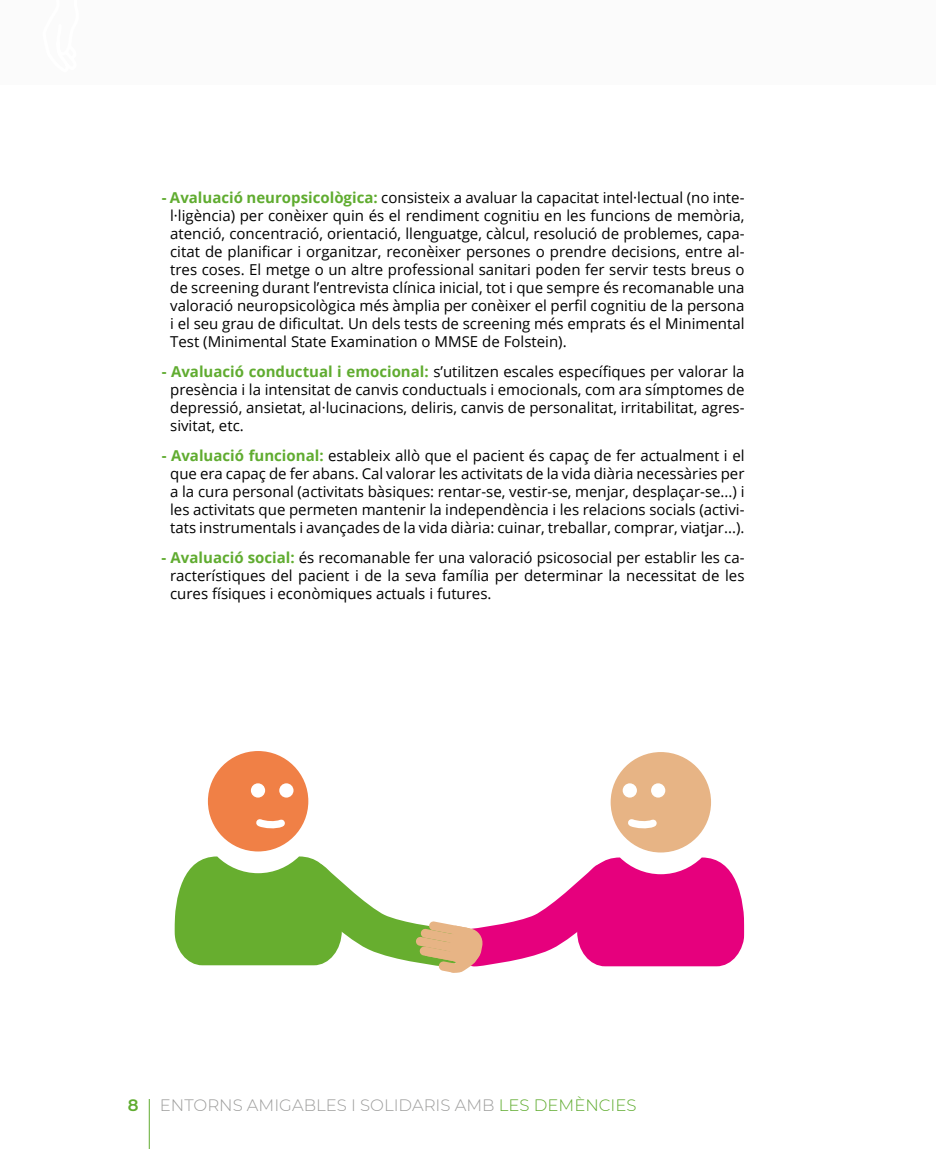
<style>
.page{position:relative;width:936px;height:1149px;background:#fff}
.page>*{position:absolute;margin:0;border:0;box-sizing:border-box;transform-origin:0 0}
.t1{font:300 16.5px "Montserrat";color:#9d9d9c}
.t2{font:600 16.5px "Montserrat";color:#60ac30}
.t3{font:15px/18px "Open Sans";color:#000;text-align:justify}
.s1{font-weight:700;color:#60ac30}
.s2{color:#60ac30}
</style>
<div class="page">
<div style="left:0;top:0;width:935px;height:85px;background:#fbfbfb"></div>
<hr style="left:149px;top:1098px;width:1px;height:50px;background:#60ac30">
<div style="left:610px;top:751px;width:101px;height:101px;background:#e7b485;border-radius:50%"></div>
<div style="left:208px;top:750px;width:100px;height:101px;background:#f08046;border-radius:50%"></div>
<div style="left:622px;top:783px;width:15px;height:14px;background:#fff;border-radius:50%"></div>
<div style="left:651px;top:783px;width:14px;height:14px;background:#fff;border-radius:50%"></div>
<svg style="left:628px;top:819px;width:29px;height:10px"></svg>
<div style="left:251px;top:783px;width:14px;height:14px;background:#fff;border-radius:50%"></div>
<div style="left:279px;top:783px;width:14px;height:14px;background:#fff;border-radius:50%"></div>
<svg style="left:256px;top:819px;width:29px;height:8px"></svg>
<svg style="left:174px;top:843px;width:570px;height:129px"></svg>
<p class="t3" style="left:170px;top:188px;width:576px;text-indent:-9px"><span class="s1">- Avaluació neuropsicològica:</span> consisteix a avaluar la capacitat intel·lectual (no inte&shy;l·ligència) per conèixer quin és el rendiment cognitiu en les funcions de memòria, atenció, concentració, orientació, llenguatge, càlcul, resolució de problemes, capa&shy;citat de planificar i organitzar, reconèixer persones o prendre decisions, entre al&shy;tres coses. El metge o un altre professional sanitari poden fer servir tests breus o de screening durant l’entrevista clínica inicial, tot i que sempre és recomanable una valoració neuropsicològica més àmplia per conèixer el perfil cognitiu de la persona i el seu grau de dificultat. Un dels tests de screening més emprats és el Minimental Test (Minimental State Examination o MMSE de Folstein).</p>
<p class="t3" style="left:170px;top:362px;width:576px;text-indent:-9px"><span class="s1">- Avaluació conductual i emocional:</span> s’utilitzen escales específiques per valorar la presència i la intensitat de canvis conductuals i emocionals, com ara símptomes de depressió, ansietat, al·lucinacions, deliris, canvis de personalitat, irritabilitat, agres&shy;sivitat, etc.</p>
<p class="t3" style="left:162px;top:446px;width:584px;text-align:center"><span class="s1">- Avaluació funcional:</span> estableix allò que el pacient és capaç de fer actualment i el que era capaç de fer abans. Cal valorar les activitats de la vida diària necessàries per a la cura personal (activitats bàsiques: rentar-se, vestir-se, menjar, desplaçar-se...) i les activitats que permeten mantenir la independència i les relacions socials (activi&shy;tats instrumentals i avançades de la vida diària: cuinar, treballar, comprar, viatjar...).</p>
<p class="t3" style="left:170px;top:548px;width:576px;text-indent:-9px"><span class="s1">- Avaluació social:</span> és recomanable fer una valoració psicosocial per establir les ca&shy;racterístiques del pacient i de la seva família per determinar la necessitat de les cures físiques i econòmiques actuals i futures.</p>
<p class="t2" style="left:128px;top:1092px;width:12px">8</p>
<p class="t1" style="left:160px;top:1093px;width:478px">ENTORNS AMIGABLES I SOLIDARIS AMB <span class="s2">LES DEMÈNCIES</span></p>
</div>
